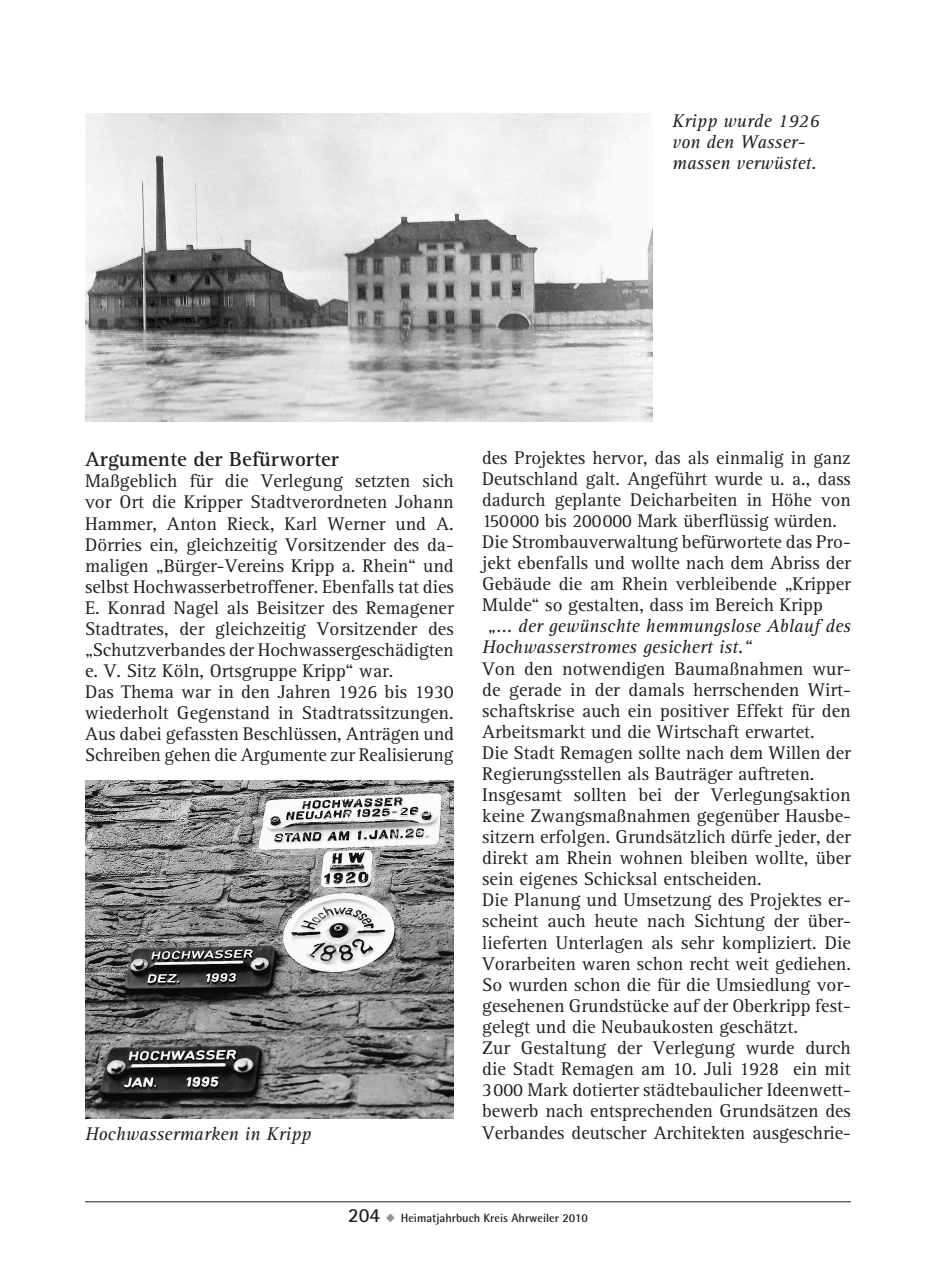
<style>
.page{position:relative;width:936px;height:1276px;background:#fff}
.page>*{position:absolute;margin:0;border:0;box-sizing:border-box;transform-origin:0 0}
.t1{font:700 21px "AT Rotis Serif";color:#231f20}
.t2{font:19px/21px "AT Rotis Serif";color:#231f20}
.t3{font:italic 19px/21px "AT Rotis Serif";color:#231f20}
.t4{font:700 12px "Rotis Semi Sans";color:#231f20}
.s1{font-family:"Rotis Sans Serif";font-size:20px}
.s2{color:#939598}
</style>
<div class="page">
<hr style="left:85px;top:1201px;width:765px;height:1px;background:#231f20">
<img style="left:85px;top:781px;width:369px;height:337px">
<img style="left:85px;top:113px;width:567px;height:309px">
<p class="t3" style="left:672px;top:111px;width:149px">Kripp wurde 1926 von den Wasser&shy;massen verwüstet.</p>
<p class="t1" style="left:85px;top:447px;width:255px">Argumente der Befürworter</p>
<p class="t2" style="left:85px;top:471px;width:370px">Maßgeblich für die Verlegung setzten sich vor Ort die Kripper Stadtverordneten Johann Hammer, Anton Rieck, Karl Werner und A.<br>Dörries ein, gleichzeitig Vorsitzender des da&shy;maligen „Bürger-Vereins Kripp a. Rhein“ und selbst Hochwasserbetroffener. Ebenfalls tat dies E. Konrad Nagel als Beisitzer des Remagener Stadtrates, der gleichzeitig Vorsitzender des „Schutzverbandes der Hochwassergeschädigten e. V. Sitz Köln, Ortsgruppe Kripp“ war.<br>Das Thema war in den Jahren 1926 bis 1930 wiederholt Gegenstand in Stadtratssitzungen.<br>Aus dabei gefassten Beschlüssen, Anträgen und Schreiben gehen die Argumente zur Realisierung</p>
<p class="t2" style="left:482px;top:447px;width:370px">des Projektes hervor, das als einmalig in ganz Deutschland galt. Angeführt wurde u. a., dass dadurch geplante Deicharbeiten in Höhe von 150000 bis 200000 Mark überflüssig würden.<br>Die Strombauverwaltung befürwortete das Pro&shy;jekt ebenfalls und wollte nach dem Abriss der Gebäude die am Rhein verbleibende „Kripper Mulde“ so gestalten, dass im Bereich Kripp</p>
<p class="t3" style="left:482px;top:616px;width:370px;text-indent:6px">„... der gewünschte hemmungslose Ablauf des<br>Hochwasserstromes gesichert ist.“</p>
<p class="t2" style="left:482px;top:658px;width:370px">Von den notwendigen Baumaßnahmen wur&shy;de gerade in der damals herrschenden Wirt&shy;schaftskrise auch ein positiver Effekt für den Arbeitsmarkt und die Wirtschaft erwartet.<br>Die Stadt Remagen sollte nach dem Willen der Regierungsstellen als Bauträger auftreten.<br>Insgesamt sollten bei der Verlegungsaktion keine Zwangsmaßnahmen gegenüber Hausbe&shy;sitzern erfolgen. Grundsätzlich dürfe jeder, der direkt am Rhein wohnen bleiben wollte, über sein eigenes Schicksal entscheiden.<br>Die Planung und Umsetzung des Projektes er&shy;scheint auch heute nach Sichtung der über&shy;lieferten Unterlagen als sehr kompliziert. Die Vorarbeiten waren schon recht weit gediehen.<br>So wurden schon die für die Umsiedlung vor&shy;gesehenen Grundstücke auf der Oberkripp fest&shy;gelegt und die Neubaukosten geschätzt.<br>Zur Gestaltung der Verlegung wurde durch die Stadt Remagen am 10. Juli 1928 ein mit 3000 Mark dotierter städtebaulicher Ideenwett&shy;bewerb nach entsprechenden Grundsätzen des</p>
<p class="t3" style="left:85px;top:1123px;width:228px">Hochwassermarken in Kripp</p>
<p class="t2" style="left:482px;top:1122px;width:370px">Verbandes deutscher Architekten ausgeschrie-</p>
<p class="t4" style="left:348px;top:1210px;width:241px"><span class="s1">204</span> <span class="s2">◆</span> Heimatjahrbuch Kreis Ahrweiler 2010</p>
</div>
